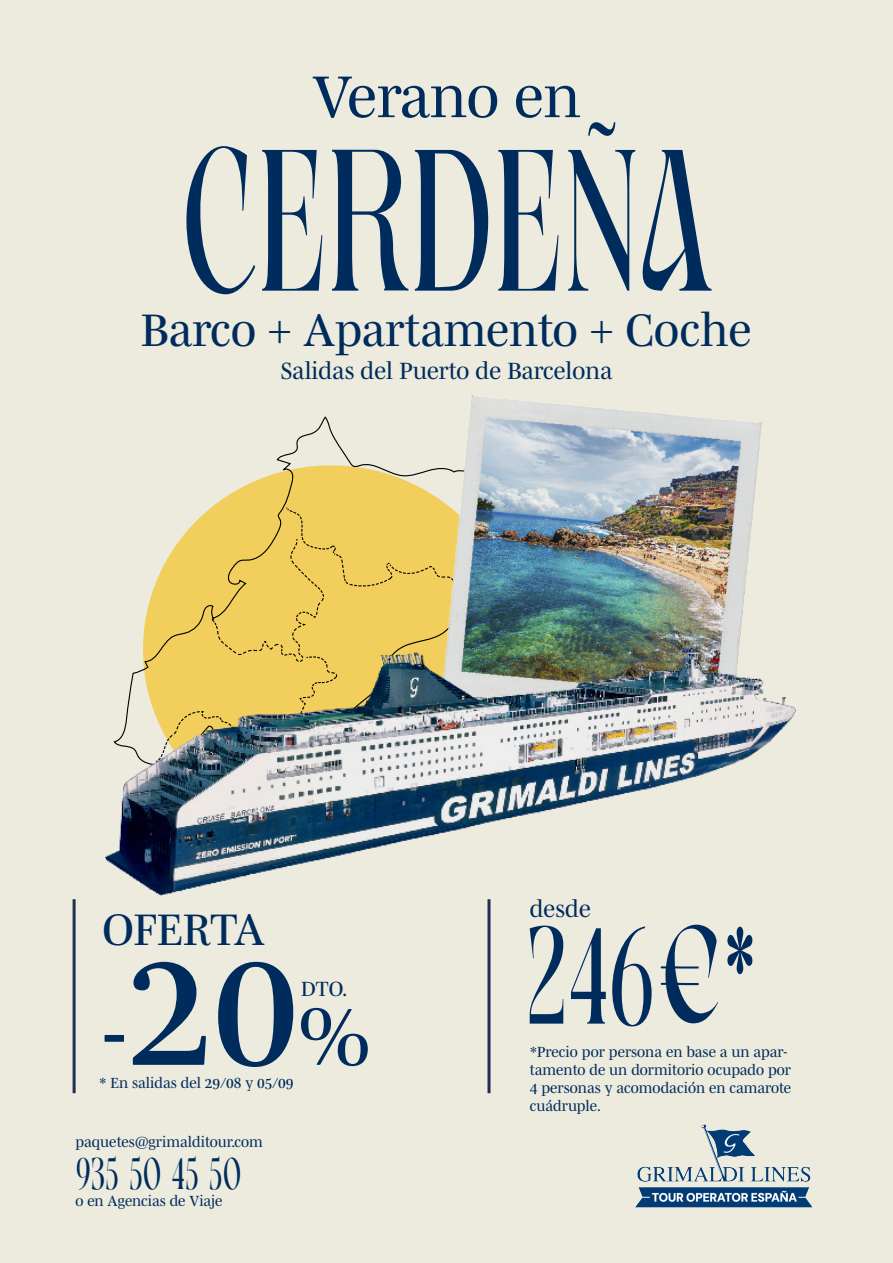
<style>
.page{position:relative;width:893px;height:1263px;background:#edebde}
.page>*{position:absolute;margin:0;border:0;box-sizing:border-box;transform-origin:0 0}
.t1{font:201px "Ragista";color:#002c5d}
.t2{font:135px "Ragista";color:#002c5d}
.t3{font:93px "Mencken Std";color:#002c5d}
.t4{font:60px "Mencken Std";color:#002c5d}
.t5{font:46.5px "Mencken Std";color:#002c5d}
.t6{font:45px "Mencken Std";color:#002c5d}
.t7{font:43.5px "Ragista";letter-spacing:-.02em;color:#002c5d}
.t8{font:24px "Mencken Std";color:#002c5d}
.t9{font:21px "Mencken Std";color:#002c5d}
.t10{font:15px/18px "Mencken Std";color:#002c5d}
.s1{font-size:168px}
</style>
<div class="page">
<svg style="left:144px;top:416px;width:272px;height:209px"></svg>
<svg style="left:155px;top:507px;width:261px;height:118px;background:#edcd62"></svg>
<img style="left:416px;top:395px;width:346px;height:230px">
<img style="left:635px;top:1124px;width:176px;height:84px">
<hr style="left:487px;top:899px;width:3px;height:194px;background:#212e54">
<hr style="left:73px;top:899px;width:3px;height:194px;background:#212e54">
<img style="left:105px;top:625px;width:691px;height:271px">
<p class="t4" style="left:312px;top:62px;width:270px">Verano en</p>
<p class="t1" style="left:181px;top:110px;width:532px">CERDEÑA</p>
<p class="t5" style="left:141px;top:304px;width:612px">Barco + Apartamento + Coche</p>
<p class="t8" style="left:281px;top:357px;width:333px">Salidas del Puerto de Barcelona</p>
<p class="t6" style="left:102px;top:904px;width:164px">OFERTA</p>
<p class="t3" style="left:102px;top:980px;width:269px">-<span class="s1">20</span>%</p>
<p class="t9" style="left:301px;top:977px;width:48px">DTO.</p>
<p class="t10" style="left:99px;top:1073px;width:196px">* En salidas del 29/08 y 05/09</p>
<p class="t10" style="left:76px;top:1132px;width:189px">paquetes@grimalditour.com</p>
<p class="t7" style="left:76px;top:1150px;width:168px">935 50 45 50</p>
<p class="t10" style="left:76px;top:1192px;width:148px">o en Agencias de Viaje</p>
<p class="t8" style="left:530px;top:895px;width:63px">desde</p>
<p class="t2" style="left:525px;top:902px;width:234px">246€*</p>
<p class="t10" style="left:530px;top:1042px;width:263px">*Precio por persona en base a un apar&shy;tamento de un dormitorio ocupado por<br>4 personas y acomodación en camarote cuádruple.</p>
</div>
